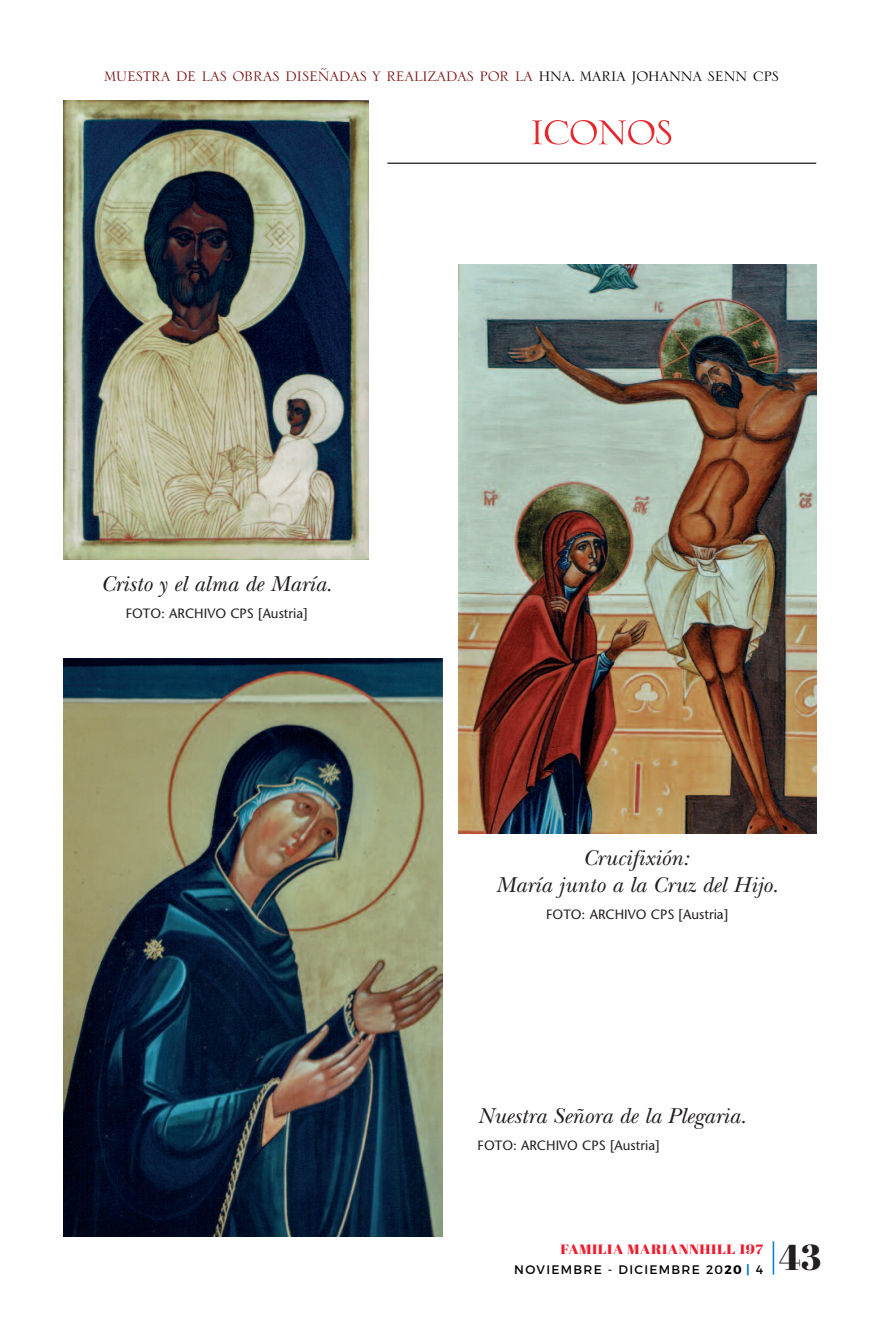
<style>
.page{position:relative;width:893px;height:1340px;background:#fff}
.page>*{position:absolute;margin:0;border:0;box-sizing:border-box;transform-origin:0 0}
.t1{font:56.25px "Serlio LH";letter-spacing:-.035em;color:#e9282d}
.t2{font:36px "Abril Fatface";color:#231f20}
.t3{font:italic 22.5px/27px "New Baskerville";color:#231f20;text-align:center}
.t4{font:22.5px "Serlio LH";letter-spacing:-.03em;color:#7a1211}
.t5{font:13.5px "Stone Sans";color:#231f20}
.t6{font:13.5px "Abril Fatface";letter-spacing:.035em;color:#ee1b2d;scale:1.1 1}
.t7{font:12.38px "Trueno Rg";letter-spacing:.105em;color:#000002}
.s1{color:#000002}
.s2{font-family:"Trueno Bd"}
.s3{font-family:"Trueno Bd";color:#0076be}
.s4{color:#0076be}
</style>
<div class="page">
<hr style="left:387px;top:163px;width:429px;height:1px;background:#000">
<img style="left:64px;top:101px;width:304px;height:458px">
<img style="left:458px;top:264px;width:358px;height:569px">
<img style="left:63px;top:658px;width:380px;height:578px">
<p class="t4" style="left:104px;top:60px;width:677px">muestra de las obras diseñadas y realizadas por la <span class="s1">hna. maria johanna senn cps</span></p>
<h1 class="t1" style="left:530px;top:92px;width:146px">iconos</h1>
<p class="t3" style="left:101px;top:573px;width:233px">Cristo y el alma de María.</p>
<p class="t5" style="left:126px;top:608px;width:184px">FOTO: ARCHIVO CPS [Austria]</p>
<p class="t3" style="left:495px;top:846px;width:284px">Crucifixión:<br>María junto a la Cruz del Hijo.</p>
<p class="t5" style="left:546px;top:908px;width:184px">FOTO: ARCHIVO CPS [Austria]</p>
<p class="t3" style="left:478px;top:1104px;width:270px">Nuestra Señora de la Plegaria.</p>
<p class="t5" style="left:478px;top:1139px;width:184px">FOTO: ARCHIVO CPS [Austria]</p>
<p class="t6" style="left:561px;top:1240px;width:186px">FAMILIA MARIANNHILL 197</p>
<p class="t7" style="left:514px;top:1264px;width:250px">NOVIEMBRE - DICIEMBRE 20<span class="s2">20</span> <span class="s3">|</span> 4</p>
<h2 class="t2" style="left:768px;top:1232px;width:55px"><span class="s4">|</span>43</h2>
</div>
